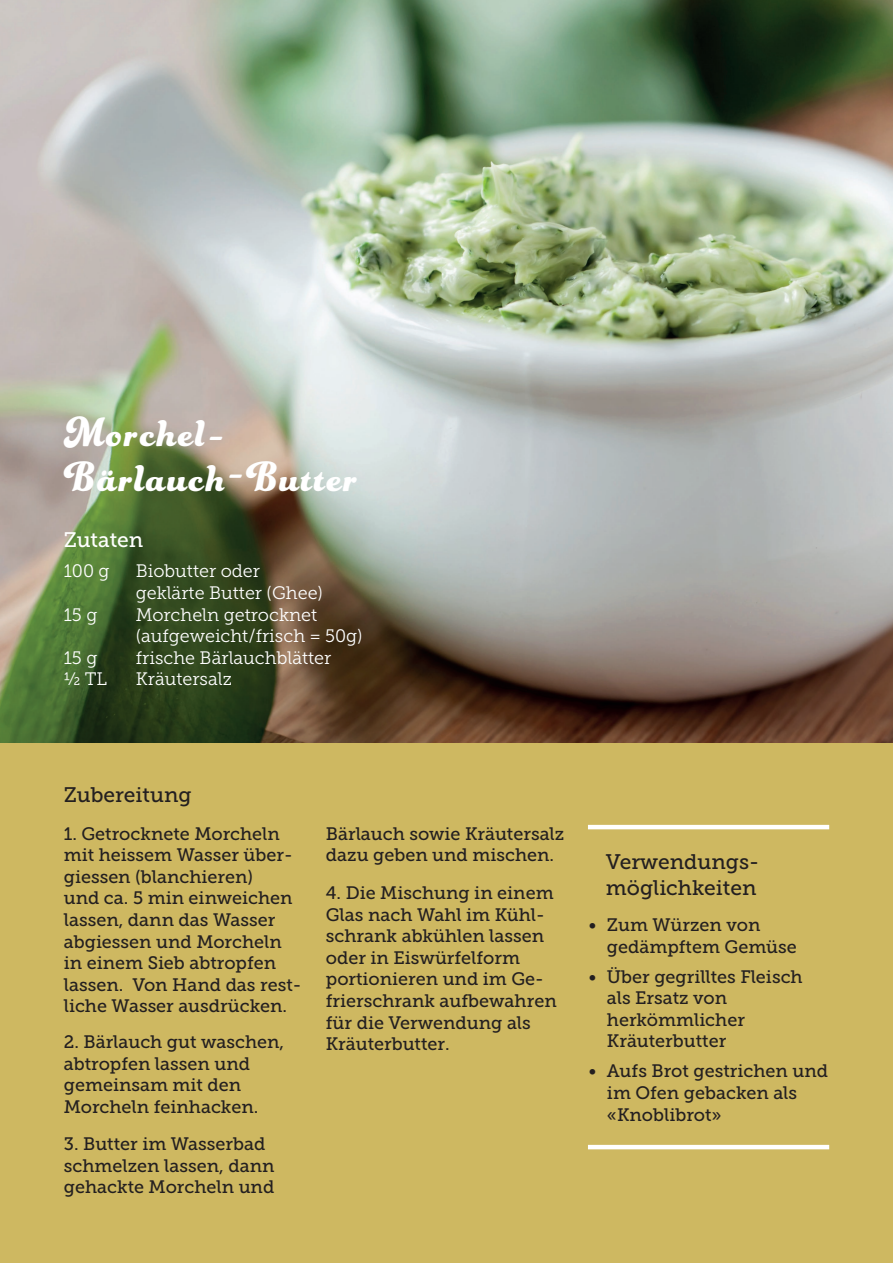
<style>
.page{position:relative;width:893px;height:1263px;background:#fff}
.page>*{position:absolute;margin:0;border:0;box-sizing:border-box;transform-origin:0 0}
.t1{font:45px/45px "Funkydori";letter-spacing:.05em;color:#fff}
.t2{font:21px/25.2px "Museo Slab 500";color:#231f20}
.t3{font:21px "Museo Slab 500";letter-spacing:-.005em;color:#fff}
.t4{font:18px/21.6px "Museo Slab 500";color:#231f20}
.t5{font:18px/21.6px "Museo Slab 300";color:#fff}
</style>
<div class="page">
<div style="left:0;top:742px;width:893px;height:521px;background:#ceb861"></div>
<img style="left:0;top:0;width:893px;height:742px">
<hr style="left:588px;top:825px;width:241px;height:4px;background:#fff">
<hr style="left:588px;top:1145px;width:241px;height:4px;background:#fff">
<h1 class="t1" style="left:64px;top:408px;width:295px">Morchel-<br>Bärlauch-Butter</h1>
<p class="t3" style="left:64px;top:528px;width:81px">Zutaten</p>
<p class="t5" style="left:64px;top:560px;width:47px">100 g</p>
<p class="t5" style="left:136px;top:560px;width:189px">Biobutter oder geklärte Butter (Ghee)</p>
<p class="t5" style="left:64px;top:604px;width:35px">15 g</p>
<p class="t5" style="left:136px;top:604px;width:228px">Morcheln getrocknet (aufgeweicht/frisch = 50g)</p>
<p class="t5" style="left:64px;top:647px;width:35px">15 g</p>
<p class="t5" style="left:136px;top:647px;width:197px">frische Bärlauchblätter</p>
<p class="t5" style="left:64px;top:668px;width:45px">½ TL</p>
<p class="t5" style="left:136px;top:668px;width:98px">Kräutersalz</p>
<p class="t2" style="left:64px;top:783px;width:129px">Zubereitung</p>
<p class="t4" style="left:64px;top:823px;width:239px">1. Getrocknete Morcheln mit heissem Wasser über&shy;giessen (blanchieren)<br>und ca. 5 min einweichen lassen, dann das Wasser abgiessen und Morcheln in einem Sieb abtropfen lassen. Von Hand das rest&shy;liche Wasser ausdrücken.</p>
<p class="t4" style="left:326px;top:823px;width:240px">Bärlauch sowie Kräutersalz dazu geben und mischen.</p>
<p class="t4" style="left:64px;top:1031px;width:222px">2. Bärlauch gut waschen, abtropfen lassen und gemeinsam mit den<br>Morcheln feinhacken.</p>
<p class="t4" style="left:326px;top:882px;width:232px">4. Die Mischung in einem<br>Glas nach Wahl im Kühl&shy;schrank abkühlen lassen oder in Eiswürfelform portionieren und im Ge&shy;frierschrank aufbewahren für die Verwendung als<br>Kräuterbutter.</p>
<p class="t4" style="left:64px;top:1133px;width:212px">3. Butter im Wasserbad schmelzen lassen, dann gehackte Morcheln und</p>
<p class="t2" style="left:606px;top:850px;width:155px">Verwendungs&shy;möglichkeiten</p>
<p class="t4" style="left:607px;top:914px;width:191px;text-indent:-18px">• Zum Würzen von gedämpftem Gemüse</p>
<p class="t4" style="left:607px;top:966px;width:197px;text-indent:-18px">• Über gegrilltes Fleisch als Ersatz von herkömmlicher<br>Kräuterbutter</p>
<p class="t4" style="left:607px;top:1060px;width:223px;text-indent:-18px">• Aufs Brot gestrichen und im Ofen gebacken als «Knoblibrot»</p>
</div>
